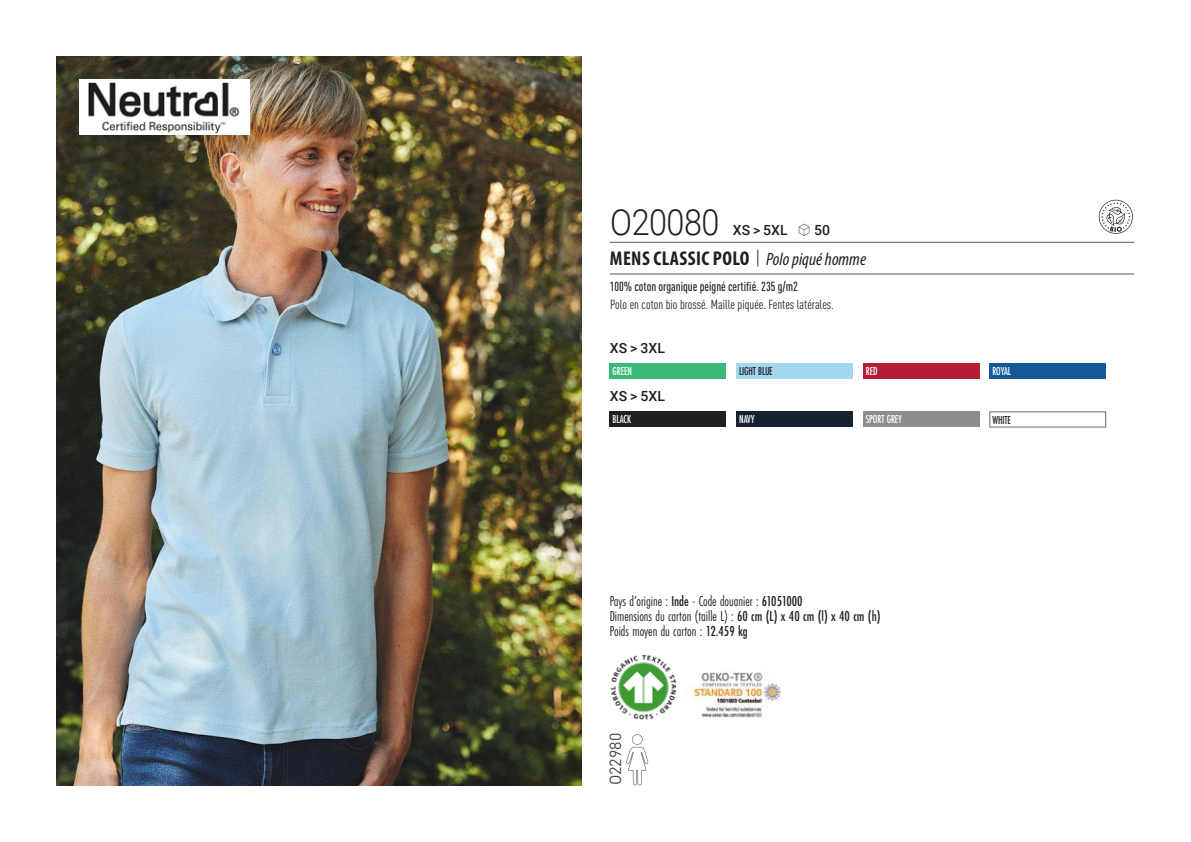
<style>
.page{position:relative;width:1191px;height:842px;background:#fff}
.page>*{position:absolute;margin:0;border:0;box-sizing:border-box;transform-origin:0 0}
.t1{font:300 36px "Roboto";letter-spacing:-.015em;color:#231f20;scale:.9 1}
.t2{font:700 condensed 20px "Myriad Pro";letter-spacing:.02em;color:#231f20}
.t3{font:16px "DIN Pro";color:#43444c}
.t4{font:15px "Futura PT Cond";color:#231f20;scale:.95 1}
.t5{font:500 14px "Roboto";letter-spacing:.005em;color:#231f20}
.t6{font:condensed 13px "DIN Pro";color:#231f20}
.grammage_2020{font:500 condensed 13px "DIN Pro";color:#231f20;scale:.95 1}
.Coloris_nuancier_bla{font:500 12px "Futura PT Cond";letter-spacing:-.01em;color:#fff;scale:.9 1}
.Coloris_nuancier{font:500 12px "Futura PT Cond";letter-spacing:-.01em;color:#231f20;scale:.9 1}
.s1{font-family:"Linotype Shapeshifter";font-weight:400;font-size:16px}
.s2{font-family:"Roboto Condensed";font-weight:300;font-stretch:normal}
.s3{font-family:"Myriad Variable Concept";font-weight:400;font-style:italic;font-stretch:normal;font-size:18px}
.s4{font-weight:500}
</style>
<div class="page">
<img style="left:57px;top:57px;width:524px;height:728px">
<div style="left:79px;top:79px;width:170px;height:56px;background:#fff"></div>
<img style="left:89px;top:83px;width:150px;height:49px">
<div style="left:609px;top:364px;width:117px;height:15px;background:#39b877"></div>
<div style="left:736px;top:364px;width:116px;height:15px;background:#a6d7f1"></div>
<div style="left:863px;top:364px;width:116px;height:15px;background:#b61e37"></div>
<div style="left:989px;top:364px;width:116px;height:15px;background:#145897"></div>
<div style="left:609px;top:412px;width:117px;height:15px;background:#231f20"></div>
<div style="left:736px;top:412px;width:116px;height:15px;background:#172231"></div>
<div style="left:863px;top:412px;width:116px;height:15px;background:#8b8d8f"></div>
<svg style="left:626px;top:734px;width:22px;height:51px"></svg>
<svg style="left:1098px;top:200px;width:34px;height:34px"></svg>
<img style="left:610px;top:654px;width:67px;height:66px">
<img style="left:693px;top:672px;width:87px;height:46px">
<hr style="left:609px;top:242px;width:525px;height:1px;background:#57585a">
<hr style="left:609px;top:274px;width:525px;height:1px;background:#57585a">
<p class="t1" style="left:610px;top:197px;width:123px">O20080</p>
<p class="t5" style="left:732px;top:220px;width:99px">XS &gt; 5XL <span class="s1">S</span> 50</p>
<p class="t2" style="left:610px;top:246px;width:258px">MENS CLASSIC POLO <span class="s2">|</span> <span class="s3">Polo piqué homme</span></p>
<p class="grammage_2020" style="left:609px;top:277px;width:200px">100% coton organique peigné certifié. 235 g/m2</p>
<p class="t6" style="left:610px;top:295px;width:225px">Polo en coton bio brossé. Maille piquée. Fentes latérales.</p>
<p class="t5" style="left:610px;top:338px;width:56px">XS &gt; 3XL</p>
<p class="Coloris_nuancier_bla" style="left:612px;top:364px;width:23px">GREEN</p>
<p class="Coloris_nuancier" style="left:739px;top:364px;width:39px">LIGHT BLUE</p>
<p class="Coloris_nuancier_bla" style="left:866px;top:364px;width:15px">RED</p>
<p class="Coloris_nuancier_bla" style="left:992px;top:364px;width:22px">ROYAL</p>
<p class="t5" style="left:610px;top:386px;width:56px">XS &gt; 5XL</p>
<p class="Coloris_nuancier_bla" style="left:612px;top:412px;width:22px">BLACK</p>
<p class="Coloris_nuancier_bla" style="left:739px;top:412px;width:18px">NAVY</p>
<p class="Coloris_nuancier_bla" style="left:866px;top:412px;width:42px">SPORT GREY</p>
<p class="Coloris_nuancier" style="left:992px;top:412px;width:22px">WHITE</p>
<p class="t4" style="left:609px;top:592px;width:205px">Pays d’origine : <span class="s4">Inde</span> - Code douanier : <span class="s4">61051000</span></p>
<p class="t4" style="left:609px;top:607px;width:287px">Dimensions du carton (taille L) : <span class="s4">60 cm (L) x 40 cm (l) x 40 cm (h)</span></p>
<p class="t4" style="left:609px;top:622px;width:147px">Poids moyen du carton : <span class="s4">12.459 kg</span></p>
<p class="t3" style="left:602px;top:785px;width:54px;rotate:-90deg">O22980</p>
</div>
